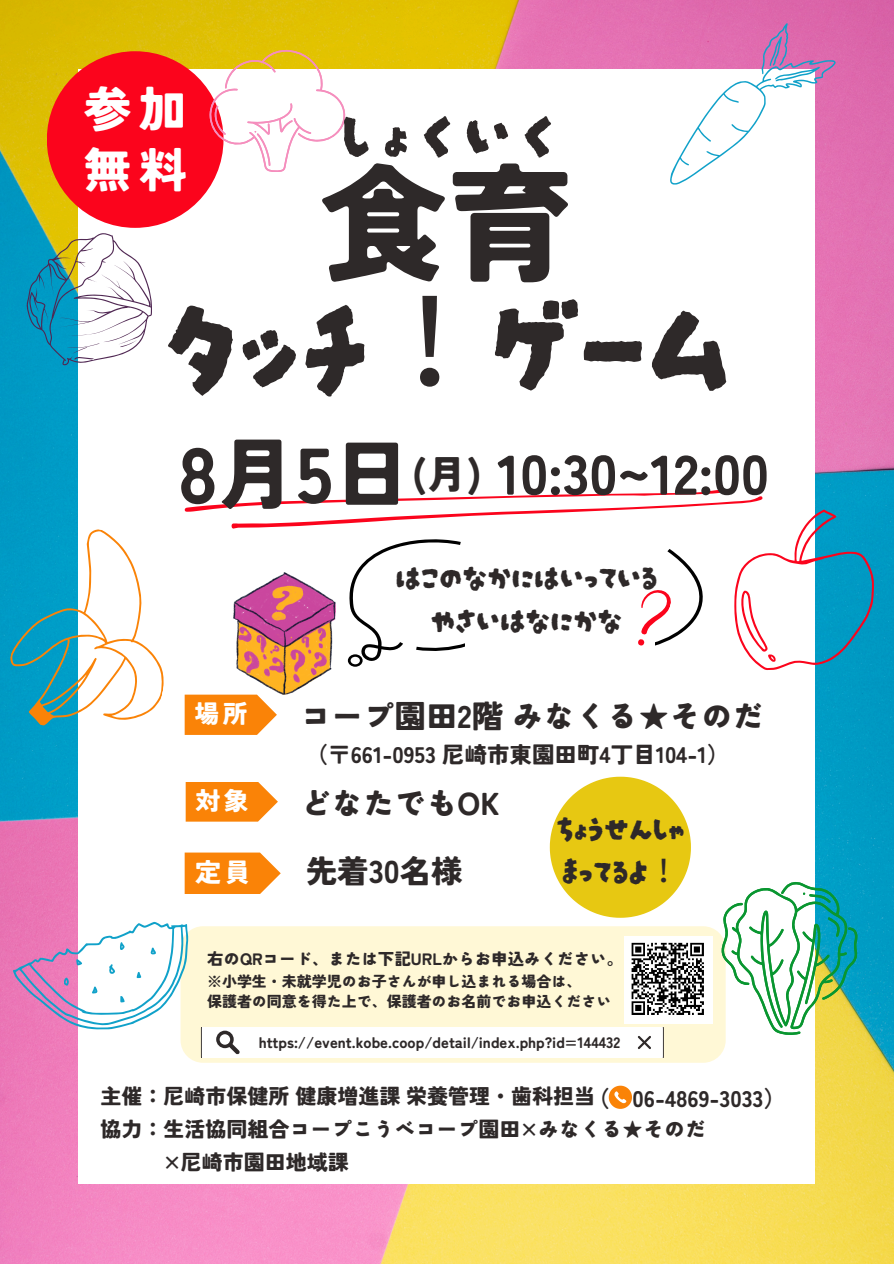
<style>
.page{position:relative;width:894px;height:1264px;background:#fff}
.page>*{position:absolute;margin:0;border:0;box-sizing:border-box;transform-origin:0 0}
.t1{font:900 126.6px "Tsunagi Gothic";color:#2e2929}
.t2{font:120.6px "Darumadrop One";color:#2e2929}
.t3{font:900 78.15px "Tsunagi Gothic";color:#2e2929}
.t4{font:60.6px "Darumadrop One";letter-spacing:.185em;color:#2e2929}
.t5{font:900 55.5px "Tsunagi Gothic";color:#2e2929}
.t6{font:900 47.85px/61.9px "Tsunagi Gothic";color:#fff}
.t7{font:900 39.15px "Tsunagi Gothic";color:#2e2929}
.t8{font:900 31.5px "Tsunagi Gothic";color:#2e2929}
.t9{font:31.05px "Darumadrop One";color:#2e2929}
.t10{font:900 25.95px "Tsunagi Gothic";color:#fff}
.t11{font:900 24.9px "Tsunagi Gothic";color:#fff}
.t12{font:900 22.5px "Tsunagi Gothic";color:#2e2929}
.t13{font:900 21px "Tsunagi Gothic";color:#2e2929}
.t14{font:900 16.5px "Tsunagi Gothic";color:#2e2929}
.t15{font:900 15.15px "Tsunagi Gothic";color:#2e2929}
.t16{font:900 15px "Tsunagi Gothic";color:#2e2929}
.s1{font-family:"Noto Sans CJ Ksc"}
</style>
<div class="page">
<img style="left:0;top:0;width:893px;height:1263px">
<div style="left:79px;top:69px;width:735px;height:1114px;background:#fff"></div>
<div style="left:180px;top:926px;width:545px;height:136px;background:#fff8d6;border-radius:22px"></div>
<div style="left:47px;top:51px;width:176px;height:177px;background:#fb041c;border-radius:50%"></div>
<svg style="left:186px;top:782px;width:92px;height:39px;background:#fa9021"></svg>
<svg style="left:185px;top:852px;width:95px;height:42px;background:#fa9123"></svg>
<svg style="left:608px;top:1085px;width:23px;height:23px"></svg>
<div style="left:201px;top:1027px;width:462px;height:30px;background:#fff"></div>
<svg style="left:669px;top:23px;width:166px;height:162px"></svg>
<svg style="left:13px;top:921px;width:175px;height:108px"></svg>
<svg style="left:0;top:488px;width:874px;height:260px"></svg>
<svg style="left:721px;top:880px;width:136px;height:154px"></svg>
<svg style="left:207px;top:48px;width:138px;height:124px"></svg>
<svg style="left:27px;top:233px;width:124px;height:132px"></svg>
<svg style="left:549px;top:776px;width:141px;height:141px"></svg>
<img style="left:624px;top:936px;width:88px;height:87px">
<p class="t6" style="left:84px;top:77px;width:104px">参加無料</p>
<p class="t4" style="left:341px;top:85px;width:214px">しょくいく</p>
<p class="t1" style="left:320px;top:160px;width:255px">食育</p>
<p class="t2" style="left:162px;top:246px;width:570px">タッチ<span class="s1">！</span> ゲーム</p>
<p class="t3" style="left:178px;top:434px;width:234px">8月5日</p>
<p class="t7" style="left:411px;top:455px;width:72px">(月)</p>
<p class="t5" style="left:497px;top:446px;width:273px">10:30~12:00</p>
<p class="t11" style="left:194px;top:701px;width:55px">場所</p>
<h6 class="t11" style="left:195px;top:788px;width:55px">対象</h6>
<h5 class="t10" style="left:195px;top:859px;width:57px">定員</h5>
<h4 class="t9" style="left:395px;top:552px;width:263px">はこのなかにはいっている</h4>
<p class="t9" style="left:430px;top:594px;width:194px">やさいはなにかな</p>
<p class="t8" style="left:300px;top:700px;width:465px">コープ園田2階みなくる★そのだ</p>
<p class="t12" style="left:306px;top:742px;width:425px">（〒661-0953 尼崎市東園田町4丁目104-1）</p>
<p class="t8" style="left:300px;top:787px;width:201px">どなたでもOK</p>
<p class="t8" style="left:306px;top:855px;width:158px">先着30名様</p>
<p class="t9" style="left:556px;top:803px;width:130px">ちょうせんしゃ</p>
<p class="t9" style="left:561px;top:846px;width:93px">まってるよ<span class="s1">！</span></p>
<p class="t14" style="left:207px;top:950px;width:417px">右のQRコード、または下記URLからお申込みください。</p>
<p class="t16" style="left:207px;top:973px;width:375px">※小学生・未就学児のお子さんが申し込まれる場合は、</p>
<p class="t16" style="left:207px;top:993px;width:405px">保護者の同意を得た上で、保護者のお名前でお申込ください</p>
<h2 class="t15" style="left:259px;top:1034px;width:363px">https://event.kobe.coop/detail/index.php?id=144432</h2>
<p class="t13" style="left:100px;top:1085px;width:496px">主催：尼崎市保健所健康増進課栄養管理・歯科担当</p>
<p class="t13" style="left:100px;top:1118px;width:607px">協力：生活協同組合コープこうべコープ園田×みなくる★そのだ</p>
<p class="t13" style="left:163px;top:1151px;width:187px">×尼崎市園田地域課</p>
<h1 class="t12" style="left:587px;top:1087px;width:200px">（ 06-4869-3033）</h1>
</div>
